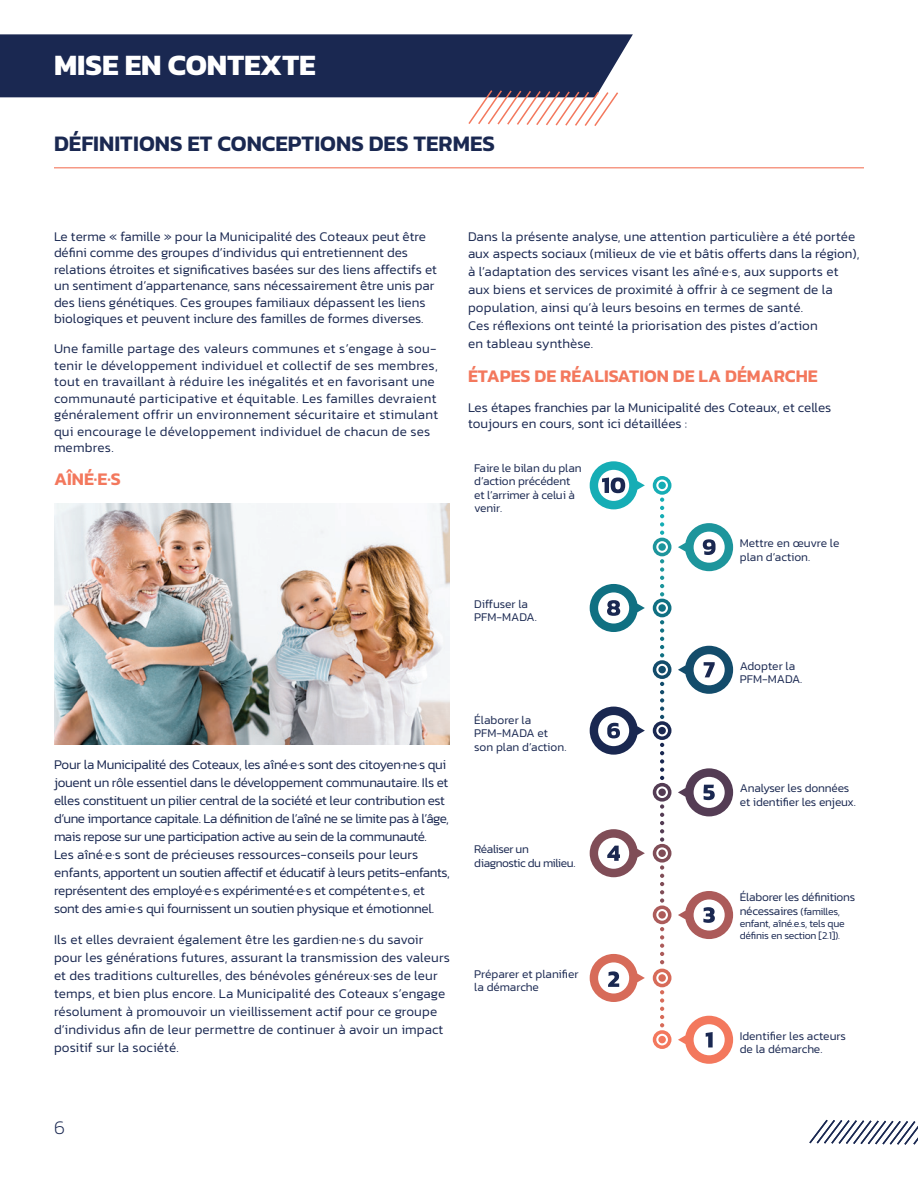
<style>
.page{position:relative;width:918px;height:1188px;background:#fff}
.page>*{position:absolute;margin:0;border:0;box-sizing:border-box;transform-origin:0 0}
.t1{font:700 30px "Kanit";color:#fff}
.t2{font:600 22.5px "Kanit";color:#1a2851}
.t3{font:200 19.5px "Kanit";color:#1a2851}
.t4{font:600 18px "Kanit";color:#f3785d}
.t5{font:300 13.5px/18px "Kanit";color:#1a2851}
.t6{font:300 13.5px/18px "Kanit";letter-spacing:-.025em;color:#1a2851}
.t7{font:300 13.5px/16.5px "Kanit";letter-spacing:.02em;color:#1a2851}
.t8{font:300 12px/13.5px "Kanit";letter-spacing:-.01em;color:#1a2851}
.t9{font:300 12px/13.5px "Kanit";letter-spacing:-.03em;color:#1a2851}
.t10{font:300 10.5px/12px "Kanit";letter-spacing:-.02em;color:#1a2851}
.s1{font-size:10.5px}
</style>
<div class="page">
<svg style="left:0;top:34px;width:633px;height:92px"></svg>
<svg style="left:809px;top:1119px;width:109px;height:26px"></svg>
<hr style="left:54px;top:167px;width:810px;height:1px;background:#f3785d">
<img style="left:54px;top:504px;width:396px;height:241px">
<svg style="left:653px;top:476px;width:18px;height:573px"></svg>
<svg style="left:678px;top:1016px;width:55px;height:48px"></svg>
<svg style="left:590px;top:954px;width:55px;height:48px"></svg>
<svg style="left:590px;top:829px;width:55px;height:48px"></svg>
<svg style="left:590px;top:707px;width:55px;height:48px"></svg>
<svg style="left:590px;top:584px;width:55px;height:48px"></svg>
<svg style="left:590px;top:461px;width:55px;height:48px"></svg>
<svg style="left:678px;top:891px;width:55px;height:48px"></svg>
<svg style="left:678px;top:768px;width:55px;height:48px"></svg>
<svg style="left:678px;top:646px;width:55px;height:48px"></svg>
<svg style="left:678px;top:523px;width:55px;height:48px"></svg>
<h1 class="t1" style="left:54px;top:41px;width:263px">MISE EN CONTEXTE</h1>
<h2 class="t2" style="left:54px;top:126px;width:442px">DÉFINITIONS ET CONCEPTIONS DES TERMES</h2>
<p class="t5" style="left:54px;top:228px;width:385px;line-height:16.5px">Le terme « famille » pour la Municipalité des Coteaux peut être défini comme des groupes d’individus qui entretiennent des relations étroites et significatives basées sur des liens affectifs et un sentiment d’appartenance, sans nécessairement être unis par des liens génétiques. Ces groupes familiaux dépassent les liens biologiques et peuvent inclure des familles de formes diverses.</p>
<p class="t7" style="left:54px;top:340px;width:386px">Une famille partage des valeurs communes et s’engage à sou&shy;tenir le développement individuel et collectif de ses membres, tout en travaillant à réduire les inégalités et en favorisant une communauté participative et équitable. Les familles devraient généralement offrir un environnement sécuritaire et stimulant qui encourage le développement individuel de chacun de ses membres.</p>
<h3 class="t4" style="left:54px;top:465px;width:68px">AÎNÉ·E·S</h3>
<p class="t6" style="left:54px;top:755px;width:397px">Pour la Municipalité des Coteaux, les aîné·e·s sont des citoyen·ne·s qui jouent un rôle essentiel dans le développement communautaire. Ils et elles constituent un pilier central de la société et leur contribution est d’une importance capitale. La définition de l’aîné ne se limite pas à l’âge, mais repose sur une participation active au sein de la communauté.<br>Les aîné·e·s sont de précieuses ressources-conseils pour leurs enfants, apportent un soutien affectif et éducatif à leurs petits-enfants, représentent des employé·e·s expérimenté·e·s et compétent·e·s, et sont des ami·e·s qui fournissent un soutien physique et émotionnel.</p>
<p class="t5" style="left:54px;top:930px;width:397px">Ils et elles devraient également être les gardien·ne·s du savoir pour les générations futures, assurant la transmission des valeurs et des traditions culturelles, des bénévoles généreux·ses de leur temps, et bien plus encore. La Municipalité des Coteaux s’engage résolument à promouvoir un vieillissement actif pour ce groupe d’individus afin de leur permettre de continuer à avoir un impact positif sur la société.</p>
<p class="t5" style="left:468px;top:227px;width:393px">Dans la présente analyse, une attention particulière a été portée aux aspects sociaux (milieux de vie et bâtis offerts dans la région), à l’adaptation des services visant les aîné·e·s, aux supports et aux biens et services de proximité à offrir à ce segment de la population, ainsi qu’à leurs besoins en termes de santé.<br>Ces réflexions ont teinté la priorisation des pistes d’action<br>en tableau synthèse.</p>
<h3 class="t4" style="left:468px;top:362px;width:351px">ÉTAPES DE RÉALISATION DE LA DÉMARCHE</h3>
<p class="t5" style="left:468px;top:399px;width:365px;line-height:16.5px">Les étapes franchies par la Municipalité des Coteaux, et celles toujours en cours, sont ici détaillées :</p>
<p class="t8" style="left:474px;top:461px;width:109px">Faire le bilan du plan d’action précédent et l’arrimer à celui à venir.</p>
<p class="t8" style="left:474px;top:597px;width:64px">Diffuser la<br>PFM-MADA.</p>
<p class="t8" style="left:474px;top:713px;width:94px">Élaborer la<br>PFM-MADA et son plan d’action.</p>
<p class="t9" style="left:474px;top:842px;width:103px">Réaliser un diagnostic du milieu.</p>
<p class="t8" style="left:474px;top:967px;width:106px">Préparer et planifier la démarche</p>
<p class="t8" style="left:740px;top:536px;width:101px">Mettre en œuvre le plan d’action.</p>
<p class="t8" style="left:740px;top:659px;width:64px">Adopter la<br>PFM-MADA.</p>
<p class="t8" style="left:740px;top:781px;width:118px">Analyser les données et identifier les enjeux.</p>
<p class="t8" style="left:740px;top:890px;width:117px">Élaborer les définitions nécessaires <span class="s1">(familles,</span></p>
<p class="t10" style="left:740px;top:917px;width:106px">enfant, aîné.e.s, tels que définis en section [2.1]).</p>
<p class="t8" style="left:740px;top:1029px;width:108px">Identifier les acteurs de la démarche.</p>
<h3 class="t3" style="left:54px;top:1114px;width:12px">6</h3>
</div>
